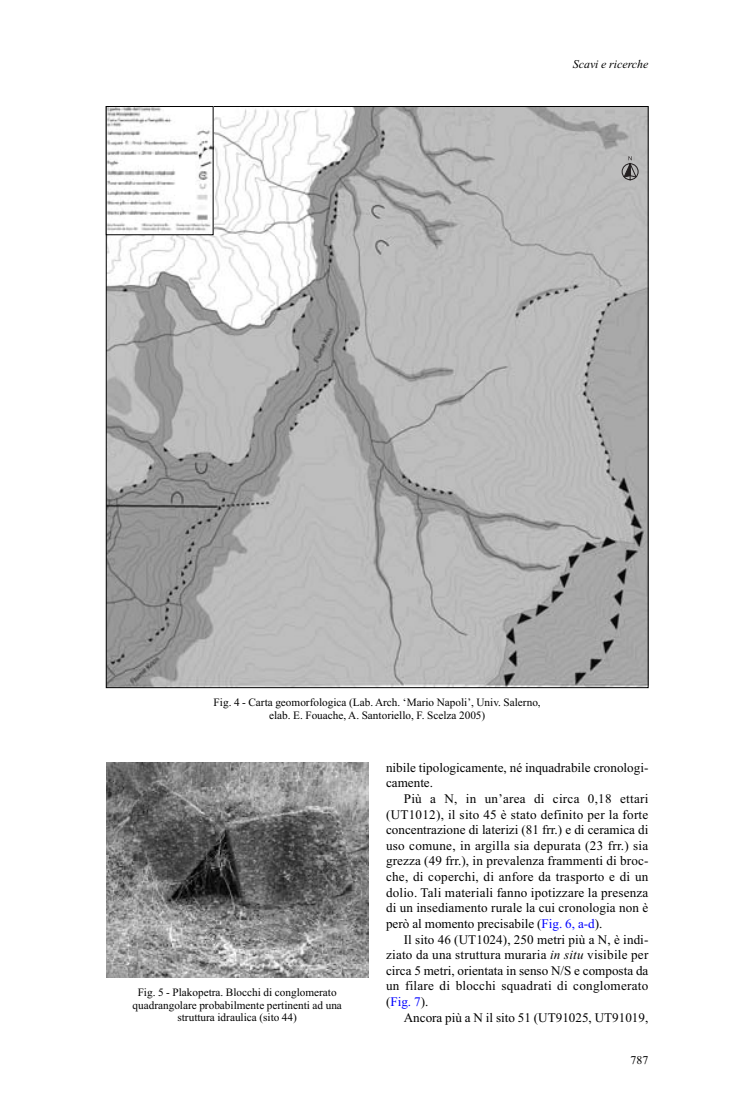
<style>
.page{position:relative;width:754px;height:1109px;background:#fff}
.page>*{position:absolute;margin:0;border:0;box-sizing:border-box;transform-origin:0 0}
.t1{font:13.12px/15.6px "Times New Roman";color:#000;text-align:justify}
.t2{font:italic 11.88px "Times New Roman";color:#000}
.t3{font:11.88px "Times New Roman";color:#000}
.t4{font:11.25px/12.5px "Times New Roman";color:#000;text-align:center}
.s1{color:#00f}
.s2{font-style:italic}
</style>
<div class="page">
<img style="left:108px;top:108px;width:538px;height:578px">
<img style="left:108px;top:108px;width:103px;height:125px">
<img style="left:106px;top:763px;width:262px;height:214px">
<svg style="left:622px;top:156px;width:16px;height:25px"></svg>
<p class="t2" style="left:573px;top:60px;width:77px">Scavi e ricerche</p>
<p class="t4" style="left:214px;top:697px;width:329px">Fig. 4 - Carta geomorfologica (Lab. Arch. ‘Mario Napoli’, Univ. Salerno, elab. E. Fouache, A. Santoriello, F. Scelza 2005)</p>
<p class="t4" style="left:132px;top:987px;width:211px">Fig. 5 - Plakopetra. Blocchi di conglomerato quadrangolare probabilmente pertinenti ad una struttura idraulica (sito 44)</p>
<p class="t1" style="left:386px;top:761px;width:264px">nibile tipologicamente, né inquadrabile cronologi&shy;camente.</p>
<p class="t1" style="left:386px;top:792px;width:264px;text-indent:18px">Più a N, in un’area di circa 0,18 ettari (UT1012), il sito 45 è stato definito per la forte concentrazione di laterizi (81 frr.) e di ceramica di uso comune, in argilla sia depurata (23 frr.) sia grezza (49 frr.), in prevalenza frammenti di broc&shy;che, di coperchi, di anfore da trasporto e di un dolio. Tali materiali fanno ipotizzare la presenza di un insediamento rurale la cui cronologia non è però al momento precisabile (<span class="s1">Fig. 6, a-d</span>).</p>
<p class="t1" style="left:386px;top:932px;width:264px;text-indent:18px">Il sito 46 (UT1024), 250 metri più a N, è indi&shy;ziato da una struttura muraria <span class="s2">in situ</span> visibile per circa 5 metri, orientata in senso N/S e composta da un filare di blocchi squadrati di conglomerato (<span class="s1">Fig. 7</span>).</p>
<p class="t1" style="left:404px;top:1011px;width:246px">Ancora più a N il sito 51 (UT91025, UT91019,</p>
<p class="t3" style="left:630px;top:1056px;width:19px">787</p>
</div>
